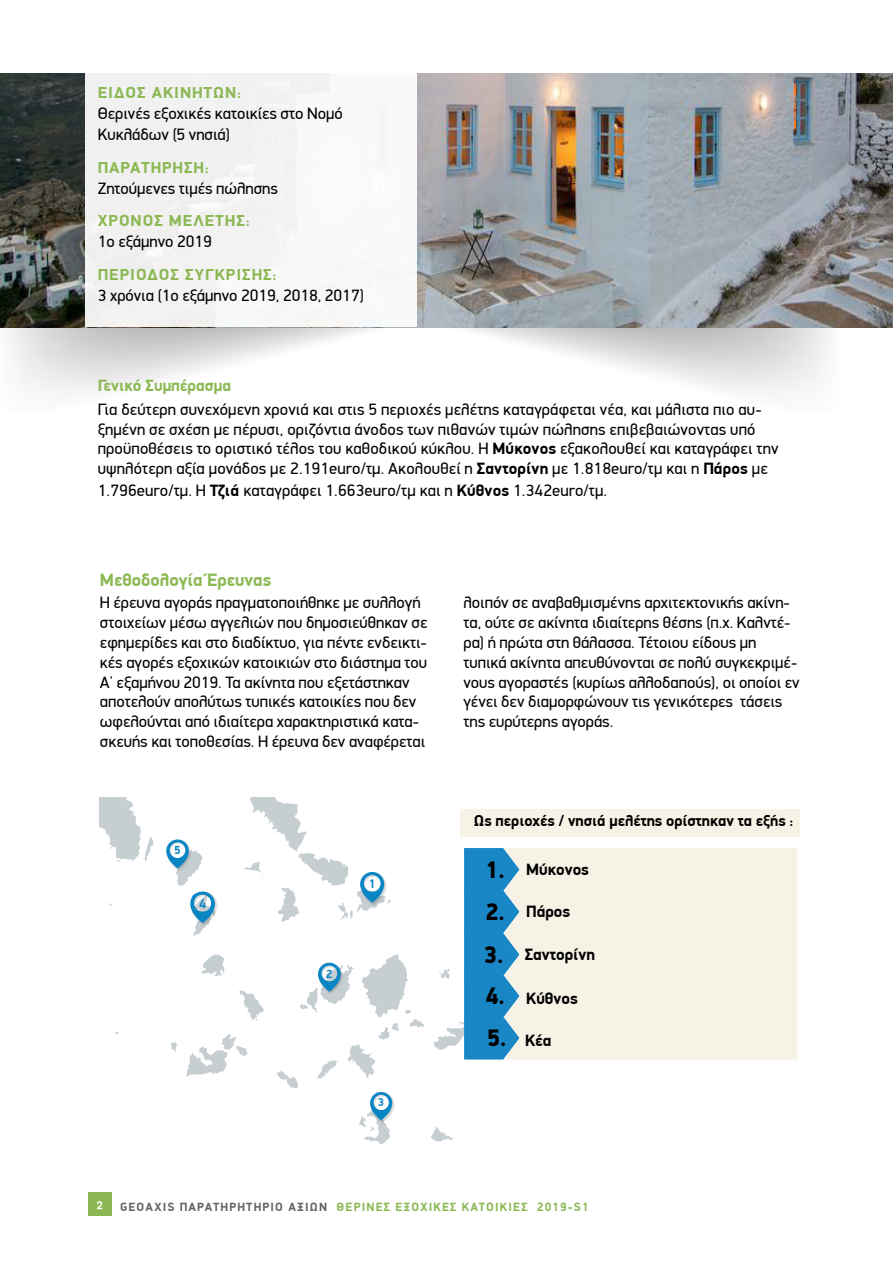
<style>
.page{position:relative;width:893px;height:1263px;background:#fff}
.page>*{position:absolute;margin:0;border:0;box-sizing:border-box;transform-origin:0 0}
.t1{font:700 18px "PF Din Display";color:#8bb853}
.t2{font:16.5px/19.8px "PF Din Display";color:#000}
.t3{font:700 16.5px "PF Din Display";color:#000}
.t4{font:700 16.5px "PF Din Display";color:#8bb853}
.t5{font:700 16.05px "PF Din Display";letter-spacing:.06em;color:#8bb853}
.t6{font:700 15.75px "PF Din Display";color:#000}
.t7{font:700 12.75px "PF Din Display";color:#0b86c4}
.t8{font:700 12.6px "PF Din Display";color:#0b86c4}
.t9{font:700 12px "PF Din Display";letter-spacing:.1em;color:#8bb853}
.t10{font:700 11.85px "PF Din Display";color:#0b86c4}
.t11{font:700 11.7px "PF Din Display";color:#0b86c4}
.t12{font:700 11.55px "PF Din Display";color:#0b86c4}
.t13{font:700 10.5px "Mg Avant GUC Pol";color:#fff}
.s1{font-weight:700}
.s2{font-weight:900;font-size:24px}
.s3{color:#636466}
</style>
<div class="page">
<div style="left:88px;top:1193px;width:23px;height:23px;background:#8bb853"></div>
<img style="left:0;top:327px;width:887px;height:67px">
<img style="left:0;top:74px;width:893px;height:253px">
<div style="left:85px;top:64px;width:332px;height:263px;background:#f4f3f3"></div>
<svg style="left:100px;top:797px;width:370px;height:348px"></svg>
<img style="left:359px;top:871px;width:29px;height:35px">
<svg style="left:360px;top:872px;width:24px;height:31px"></svg>
<img style="left:317px;top:962px;width:27px;height:33px">
<svg style="left:318px;top:963px;width:23px;height:29px"></svg>
<img style="left:370px;top:1091px;width:25px;height:32px">
<svg style="left:370px;top:1092px;width:22px;height:28px"></svg>
<img style="left:190px;top:891px;width:28px;height:35px">
<svg style="left:184px;top:887px;width:32px;height:36px"></svg>
<img style="left:166px;top:839px;width:26px;height:32px">
<svg style="left:166px;top:839px;width:23px;height:29px"></svg>
<svg style="left:464px;top:848px;width:333px;height:211px;background:#d7e2e1"></svg>
<div style="left:460px;top:809px;width:339px;height:28px;background:#f7f2e6"></div>
<p class="t5" style="left:98px;top:83px;width:145px">ΕΊΔΟΣ ΑΚΙΝΉΤΩΝ:</p>
<p class="t2" style="left:98px;top:103px;width:246px;line-height:21px">Θερινές εξοχικές κατοικίες στο Νομό<br>Κυκλάδων (5 νησιά)</p>
<p class="t5" style="left:98px;top:158px;width:113px">ΠΑΡΑΤΉΡΗΣΗ:</p>
<p class="t2" style="left:98px;top:178px;width:182px">Ζητούμενες τιμές πώλησης</p>
<p class="t5" style="left:98px;top:211px;width:154px">ΧΡΌΝΟΣ ΜΕΛΈΤΗΣ:</p>
<p class="t2" style="left:98px;top:232px;width:116px">1ο εξάμηνο 2019</p>
<p class="t5" style="left:98px;top:265px;width:180px">ΠΕΡΊ ΟΔΟΣ ΣΎΓΚΡΙΣΗΣ:</p>
<p class="t2" style="left:98px;top:285px;width:268px">3 χρόνια (1ο εξάμηνο 2019, 2018, 2017)</p>
<p class="t4" style="left:98px;top:375px;width:135px">Γενικό Συμπέρασμα</p>
<p class="t2" style="left:98px;top:399px;width:682px">Για δεύτερη συνεχόμενη χρονιά και στις 5 περιοχές μελέτης καταγράφεται νέα, και μάλιστα πιο αυ&shy;ξημένη σε σχέση με πέρυσι, οριζόντια άνοδος των πιθανών τιμών πώλησης επιβεβαιώνοντας υπό προϋποθέσεις το οριστικό τέλος του καθοδικού κύκλου. Η <span class="s1">Μύκονος</span> εξακολουθεί και καταγράφει την υψηλότερη αξία μονάδος με 2.191euro/τμ. Ακολουθεί η <span class="s1">Σαντορίνη</span> με 1.818euro/τμ και η <span class="s1">Πάρος</span> με</p>
<p class="t2" style="left:98px;top:480px;width:511px">1.796euro/τμ. Η <span class="s1">Τζιά</span> καταγράφει 1.663euro/τμ και η <span class="s1">Κύθνος</span> 1.342euro/τμ.</p>
<p class="t1" style="left:100px;top:569px;width:173px">Μεθοδολογία Έρευνας</p>
<p class="t2" style="left:100px;top:593px;width:329px">Η έρευνα αγοράς πραγματοποιήθηκε με συλλογή στοιχείων μέσω αγγελιών που δημοσιεύθηκαν σε εφημερίδες και στο διαδίκτυο, για πέντε ενδεικτι&shy;κές αγορές εξοχικών κατοικιών στο διάστημα του A’ εξαμήνου 2019. Τα ακίνητα που εξετάστηκαν αποτελούν απολύτως τυπικές κατοικίες που δεν ωφελούνται από ιδιαίτερα χαρακτηριστικά κατα&shy;σκευής και τοποθεσίας. Η έρευνα δεν αναφέρεται</p>
<p class="t2" style="left:463px;top:593px;width:338px">λοιπόν σε αναβαθμισμένης αρχιτεκτονικής ακίνη&shy;τα, ούτε σε ακίνητα ιδιαίτερης θέσης (π.χ. Καλντέ&shy;ρα) ή πρώτα στη θάλασσα. Τέτοιου είδους μη τυπικά ακίνητα απευθύνονται σε πολύ συγκεκριμέ&shy;νους αγοραστές (κυρίως αλλοδαπούς), οι οποίοι εν γένει δεν διαμορφώνουν τις γενικότερες τάσεις της ευρύτερης αγοράς.</p>
<p class="t11" style="left:174px;top:843px;width:8px">5</p>
<p class="t7" style="left:199px;top:895px;width:8px">4</p>
<p class="t10" style="left:326px;top:966px;width:8px">2</p>
<p class="t8" style="left:369px;top:876px;width:8px">1</p>
<p class="t12" style="left:378px;top:1095px;width:8px">3</p>
<p class="t6" style="left:474px;top:811px;width:321px">Ως περιοχές / νησιά μελέτης ορίστηκαν τα εξής :</p>
<p class="t3" style="left:485px;top:859px;width:105px"><span class="s2">1.</span> Mύκονος</p>
<p class="t3" style="left:485px;top:901px;width:86px"><span class="s2">2.</span> Πάρος</p>
<p class="t3" style="left:484px;top:944px;width:113px"><span class="s2">3.</span> Σαντορίνη</p>
<p class="t3" style="left:485px;top:989px;width:94px"><span class="s2">4.</span> Κύθνος</p>
<p class="t3" style="left:487px;top:1030px;width:66px"><span class="s2">5.</span> Κέα</p>
<p class="t13" style="left:97px;top:1199px;width:8px">2</p>
<p class="t9" style="left:120px;top:1199px;width:470px"><span class="s3">GEOAXIS ΠΑΡΑΤΗΡΗΤΗΡΙΟ ΑΞΙΩΝ</span> ΘΕΡΙΝΈΣ ΕΞΟΧΙΚΈΣ ΚΑΤΟΙΚΊ ΕΣ 2019-S1</p>
</div>
